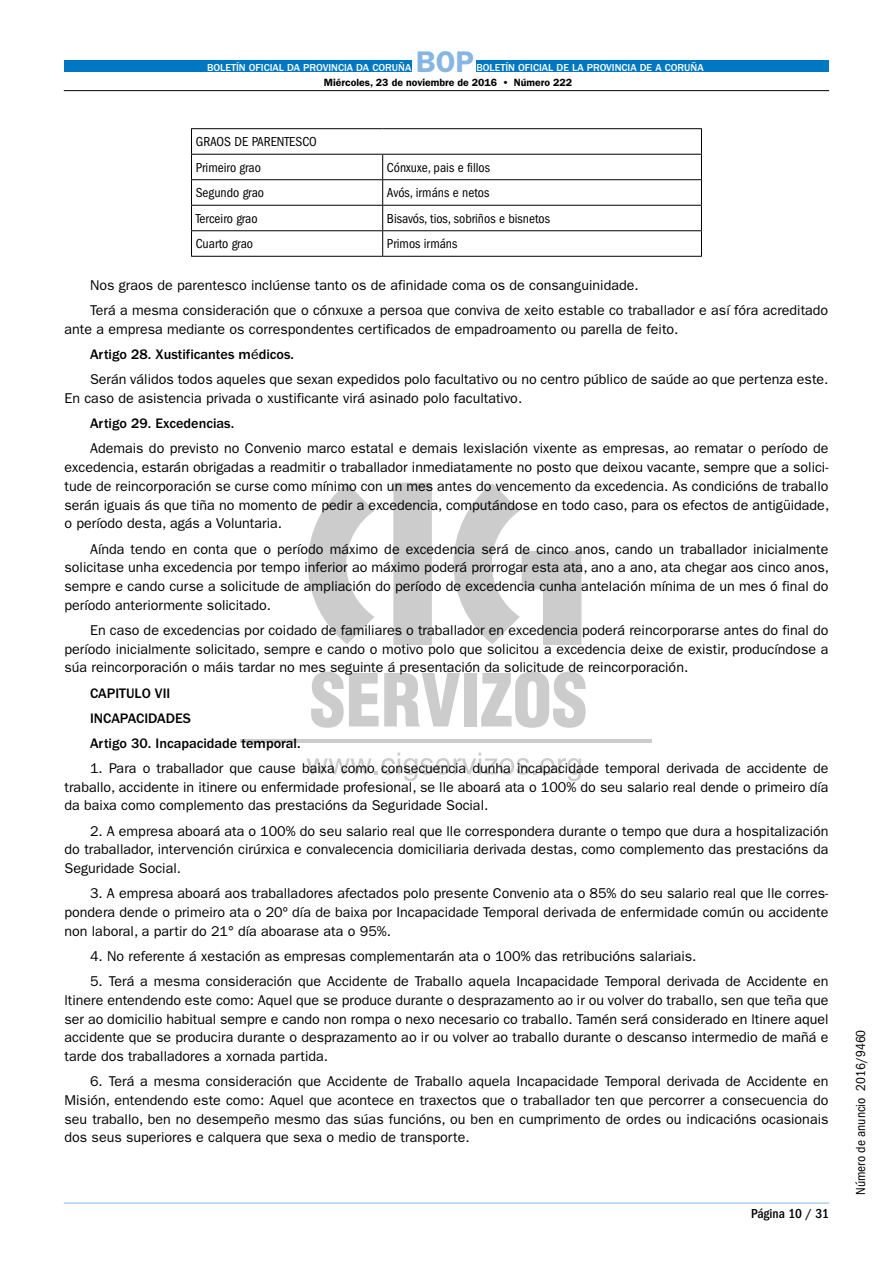
<style>
.page{position:relative;width:893px;height:1263px;background:#fff}
.page>*{position:absolute;margin:0;border:0;box-sizing:border-box;transform-origin:0 0}
.t1{font:600 30px "ITC Franklin Gothic Std";color:#88b6e3}
.t2{font:14.25px/18.8px "ITC Franklin Gothic Std";color:#000;text-align:justify}
.t3{font:500 14.25px/25px "ITC Franklin Gothic Std";color:#000}
.t4{font:condensed 13.5px/25.5px "ITC Franklin Gothic Std";color:#000}
.t5{font:500 condensed 13.5px "ITC Franklin Gothic Std";color:#000}
.t6{font:500 10.5px "ITC Franklin Gothic Std";color:#fff}
.t7{font:600 10.5px "ITC Franklin Gothic Std";color:#000}
.s1{font-weight:500}
</style>
<div class="page">
<svg style="left:308px;top:483px;width:273px;height:162px"></svg>
<hr style="left:240px;top:739px;width:411px;height:3px;background:#ccc">
<svg style="left:307px;top:752px;width:274px;height:29px"></svg>
<svg style="left:311px;top:672px;width:149px;height:56px"></svg>
<div style="left:464px;top:673px;width:13px;height:53px;background:#ccc"></div>
<svg style="left:481px;top:672px;width:105px;height:56px"></svg>
<div style="left:64px;top:60px;width:347px;height:12px;background:#0078c1"></div>
<div style="left:476px;top:60px;width:353px;height:12px;background:#0078c1"></div>
<hr style="left:64px;top:90px;width:765px;height:1px;background:#000">
<hr style="left:64px;top:1203px;width:765px;height:1px;background:#80bce0">
<hr style="left:191px;top:154px;width:192px;height:1px;background:#000">
<hr style="left:383px;top:154px;width:319px;height:1px;background:#000">
<hr style="left:191px;top:179px;width:192px;height:1px;background:#000">
<hr style="left:383px;top:179px;width:319px;height:1px;background:#000">
<hr style="left:191px;top:205px;width:192px;height:1px;background:#000">
<hr style="left:383px;top:205px;width:319px;height:1px;background:#000">
<hr style="left:191px;top:230px;width:192px;height:1px;background:#000">
<svg style="left:191px;top:130px;width:1px;height:126px"></svg>
<hr style="left:383px;top:230px;width:319px;height:1px;background:#000">
<svg style="left:382px;top:155px;width:1px;height:101px"></svg>
<svg style="left:701px;top:130px;width:1px;height:126px"></svg>
<hr style="left:191px;top:256px;width:192px;height:1px;background:#000">
<hr style="left:383px;top:256px;width:319px;height:1px;background:#000">
<p class="t6" style="left:207px;top:62px;width:206px">BOLETÍN OFICIAL DA PROVINCIA DA CORUÑA</p>
<h1 class="t1" style="left:416px;top:44px;width:60px">BOP</h1>
<p class="t6" style="left:476px;top:62px;width:229px">BOLETÍN OFICIAL DE LA PROVINCIA DE A CORUÑA</p>
<p class="t7" style="left:324px;top:76px;width:250px">Miércoles, 23 de noviembre de 2016 • Número 222</p>
<p class="t4" style="left:196px;top:129px;width:123px">GRAOS DE PARENTESCO<br>Primeiro grao</p>
<p class="t4" style="left:387px;top:154px;width:105px">Cónxuxe, pais e fillos</p>
<p class="t4" style="left:196px;top:180px;width:70px">Segundo grao</p>
<p class="t4" style="left:387px;top:180px;width:104px">Avós, irmáns e netos</p>
<p class="t4" style="left:196px;top:206px;width:63px">Terceiro grao</p>
<p class="t4" style="left:387px;top:206px;width:165px">Bisavós, tios, sobriños e bisnetos</p>
<p class="t4" style="left:196px;top:231px;width:59px">Cuarto grao</p>
<p class="t4" style="left:387px;top:231px;width:72px">Primos irmáns</p>
<p class="t2" style="left:90px;top:273px;width:740px;line-height:25px">Nos graos de parentesco inclúense tanto os de afinidade coma os de consanguinidade.<br>Terá a mesma consideración que o cónxuxe a persoa que conviva de xeito estable co traballador e así fóra acreditado</p>
<p class="t2" style="left:90px;top:317px;width:740px;line-height:25px;text-align:left;text-indent:-26px">ante a empresa mediante os correspondentes certificados de empadroamento ou parella de feito.<br><span class="s1">Artigo 28. Xustificantes m</span>é<span class="s1">dicos.<br></span>Serán válidos todos aqueles que sexan expedidos polo facultativo ou no centro público de saúde ao que pertenza este.</p>
<p class="t2" style="left:65px;top:389px;width:459px">En caso de asistencia privada o xustificante virá asinado polo facultativo.</p>
<p class="t3" style="left:90px;top:411px;width:146px">Artigo 29. Excedencias.</p>
<p class="t2" style="left:65px;top:439px;width:766px;text-indent:26px">Ademais do previsto no Convenio marco estatal e demais lexislación vixente as empresas, ao rematar o período de excedencia, estarán obrigadas a readmitir o traballador inmediatamente no posto que deixou vacante, sempre que a solici&shy;tude de reincorporación se curse como mínimo con un mes antes do vencemento da excedencia. As condicións de traballo serán iguais ás que tiña no momento de pedir a excedencia, computándose en todo caso, para os efectos de antigüidade, o período desta, agás a Voluntaria.</p>
<p class="t2" style="left:65px;top:539px;width:766px;text-indent:26px">Aínda tendo en conta que o período máximo de excedencia será de cinco anos, cando un traballador inicialmente solicitase unha excedencia por tempo inferior ao máximo poderá prorrogar esta ata, ano a ano, ata chegar aos cinco anos, sempre e cando curse a solicitude de ampliación do período de excedencia cunha antelación mínima de un mes ó final do período anteriormente solicitado.</p>
<p class="t2" style="left:65px;top:621px;width:765px;text-indent:26px">En caso de excedencias por coidado de familiares o traballador en excedencia poderá reincorporarse antes do final do período inicialmente solicitado, sempre e cando o motivo polo que solicitou a excedencia deixe de existir, producíndose a súa reincorporación o máis tardar no mes seguinte á presentación da solicitude de reincorporación.</p>
<p class="t3" style="left:90px;top:680px;width:212px">CAPITULO VII<br>INCAPACIDADES<br>Artigo 30. Incapacidade temporal.</p>
<p class="t2" style="left:65px;top:759px;width:765px;text-indent:26px">1. Para o traballador que cause baixa como consecuencia dunha incapacidade temporal derivada de accidente de traballo, accidente in itinere ou enfermidade profesional, se lle aboará ata o 100% do seu salario real dende o primeiro día da baixa como complemento das prestacións da Seguridade Social.</p>
<p class="t2" style="left:65px;top:821px;width:765px;text-indent:26px">2. A empresa aboará ata o 100% do seu salario real que lle correspondera durante o tempo que dura a hospitalización do traballador, intervención cirúrxica e convalecencia domiciliaria derivada destas, como complemento das prestacións da Seguridade Social.</p>
<p class="t2" style="left:65px;top:884px;width:765px;text-indent:26px">3. A empresa aboará aos traballadores afectados polo presente Convenio ata o 85% do seu salario real que lle corres&shy;pondera dende o primeiro ata o 20º día de baixa por Incapacidade Temporal derivada de enfermidade común ou accidente non laboral, a partir do 21° día aboarase ata o 95%.</p>
<p class="t2" style="left:90px;top:947px;width:608px">4. No referente á xestación as empresas complementarán ata o 100% das retribucións salariais.</p>
<p class="t2" style="left:65px;top:972px;width:765px;text-indent:26px">5. Terá a mesma consideración que Accidente de Traballo aquela Incapacidade Temporal derivada de Accidente en ltinere entendendo este como: Aquel que se produce durante o desprazamento ao ir ou volver do traballo, sen que teña que ser ao domicilio habitual sempre e cando non rompa o nexo necesario co traballo. Tamén será considerado en ltinere aquel accidente que se producira durante o desprazamento ao ir ou volver ao traballo durante o descanso intermedio de mañá e tarde dos traballadores a xornada partida.</p>
<p class="t2" style="left:65px;top:1072px;width:765px;text-indent:26px">6. Terá a mesma consideración que Accidente de Traballo aquela Incapacidade Temporal derivada de Accidente en Misión, entendendo este como: Aquel que acontece en traxectos que o traballador ten que percorrer a consecuencia do seu traballo, ben no desempeño mesmo das súas funcións, ou ben en cumprimento de ordes ou indicacións ocasionais dos seus superiores e calquera que sexa o medio de transporte.</p>
<p class="t5" style="left:751px;top:1206px;width:80px">Página 10 / 31</p>
<p class="t4" style="left:848px;top:1195px;width:167px;rotate:-90deg">Número de anuncio 2016/9460</p>
</div>
